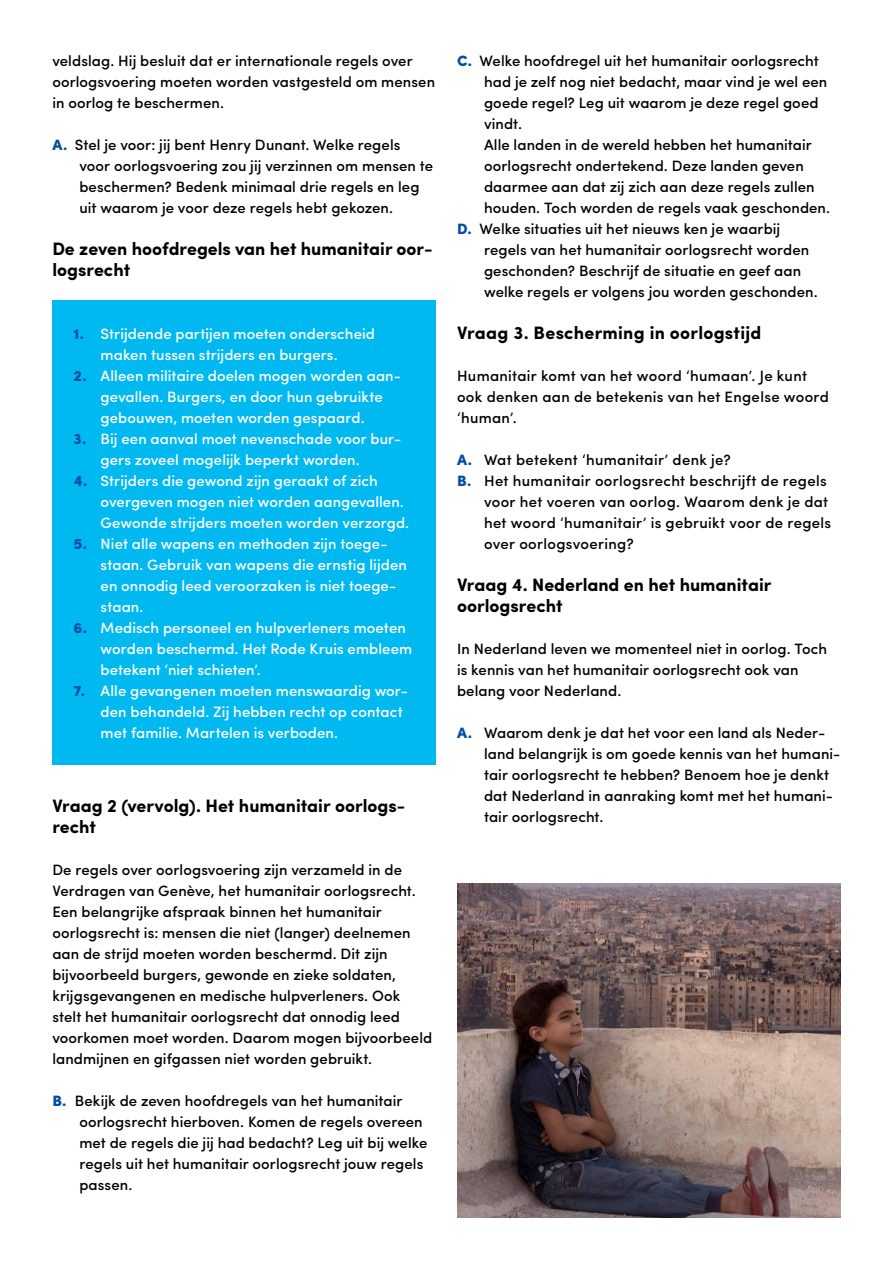
<style>
.page{position:relative;width:893px;height:1263px;background:#fff}
.page>*{position:absolute;margin:0;border:0;box-sizing:border-box;transform-origin:0 0}
.t1{font:700 18px/21px "Sofia Pro";color:#000}
.t2{font:500 15px/21px "Sofia Pro";letter-spacing:.005em;color:#000}
.t3{font:500 15px/21px "Sofia Pro";letter-spacing:.005em;color:#fff}
.s1{font-weight:900;color:#034ea2}
</style>
<div class="page">
<img style="left:457px;top:883px;width:383px;height:335px">
<div style="left:52px;top:300px;width:384px;height:465px;background:#00b9f1"></div>
<p class="t2" style="left:52px;top:49px;width:384px">veldslag. Hij besluit dat er internationale regels over oorlogsvoering moeten worden vastgesteld om mensen in oorlog te beschermen.</p>
<p class="t2" style="left:79px;top:133px;width:355px;text-indent:-27px"><span class="s1">A.</span> Stel je voor: jij bent Henry Dunant. Welke regels voor oorlogsvoering zou jij verzinnen om mensen te beschermen? Bedenk minimaal drie regels en leg uit waarom je voor deze regels hebt gekozen.</p>
<p class="t1" style="left:52px;top:237px;width:382px">De zeven hoofdregels van het humanitair oor&shy;logsrecht</p>
<p class="t3" style="left:101px;top:322px;width:276px;text-indent:-27px"><span class="s1">1.</span> Strijdende partijen moeten onderscheid maken tussen strijders en burgers.</p>
<p class="t3" style="left:101px;top:364px;width:302px;text-indent:-27px"><span class="s1">2.</span> Alleen militaire doelen mogen worden aan&shy;gevallen. Burgers, en door hun gebruikte gebouwen, moeten worden gespaard.</p>
<p class="t3" style="left:101px;top:427px;width:302px;text-indent:-27px"><span class="s1">3.</span> Bij een aanval moet nevenschade voor bur&shy;gers zoveel mogelijk beperkt worden.</p>
<p class="t3" style="left:101px;top:469px;width:310px;text-indent:-27px"><span class="s1">4.</span> Strijders die gewond zijn geraakt of zich overgeven mogen niet worden aangevallen.<br>Gewonde strijders moeten worden verzorgd.</p>
<p class="t3" style="left:101px;top:532px;width:308px;text-indent:-27px"><span class="s1">5.</span> Niet alle wapens en methoden zijn toege&shy;staan. Gebruik van wapens die ernstig lijden en onnodig leed veroorzaken is niet toege&shy;staan.</p>
<p class="t3" style="left:101px;top:616px;width:313px;text-indent:-27px"><span class="s1">6.</span> Medisch personeel en hulpverleners moeten worden beschermd. Het Rode Kruis embleem betekent ‘niet schieten’.</p>
<p class="t3" style="left:101px;top:679px;width:309px;text-indent:-27px"><span class="s1">7.</span> Alle gevangenen moeten menswaardig wor&shy;den behandeld. Zij hebben recht op contact met familie. Martelen is verboden.</p>
<p class="t1" style="left:52px;top:794px;width:354px">Vraag 2 (vervolg). Het humanitair oorlogs&shy;recht</p>
<p class="t2" style="left:52px;top:858px;width:381px">De regels over oorlogsvoering zijn verzameld in de Verdragen van Genève, het humanitair oorlogsrecht.<br>Een belangrijke afspraak binnen het humanitair oorlogsrecht is: mensen die niet (langer) deelnemen aan de strijd moeten worden beschermd. Dit zijn bijvoorbeeld burgers, gewonde en zieke soldaten, krijgsgevangenen en medische hulpverleners. Ook stelt het humanitair oorlogsrecht dat onnodig leed voorkomen moet worden. Daarom mogen bijvoorbeeld landmijnen en gifgassen niet worden gebruikt.</p>
<p class="t2" style="left:79px;top:1089px;width:349px;text-indent:-27px"><span class="s1">B.</span> Bekijk de zeven hoofdregels van het humanitair oorlogsrecht hierboven. Komen de regels overeen met de regels die jij had bedacht? Leg uit bij welke regels uit het humanitair oorlogsrecht jouw regels passen.</p>
<p class="t2" style="left:457px;top:49px;width:363px"><span class="s1">C.</span> Welke hoofdregel uit het humanitair oorlogsrecht</p>
<p class="t2" style="left:484px;top:70px;width:345px">had je zelf nog niet bedacht, maar vind je wel een</p>
<p class="t2" style="left:484px;top:91px;width:336px">goede regel? Leg uit waarom je deze regel goed</p>
<p class="t2" style="left:484px;top:112px;width:39px">vindt.</p>
<p class="t2" style="left:484px;top:133px;width:329px">Alle landen in de wereld hebben het humanitair</p>
<p class="t2" style="left:484px;top:154px;width:321px">oorlogsrecht ondertekend. Deze landen geven</p>
<p class="t2" style="left:484px;top:175px;width:332px">daarmee aan dat zij zich aan deze regels zullen</p>
<p class="t2" style="left:484px;top:196px;width:348px">houden. Toch worden de regels vaak geschonden.</p>
<p class="t2" style="left:457px;top:217px;width:325px"><span class="s1">D.</span> Welke situaties uit het nieuws ken je waarbij</p>
<p class="t2" style="left:484px;top:238px;width:327px">regels van het humanitair oorlogsrecht worden</p>
<p class="t2" style="left:484px;top:259px;width:319px">geschonden? Beschrijf de situatie en geef aan</p>
<p class="t2" style="left:484px;top:280px;width:335px">welke regels er volgens jou worden geschonden.</p>
<p class="t1" style="left:457px;top:321px;width:306px">Vraag 3. Bescherming in oorlogstijd</p>
<p class="t2" style="left:457px;top:364px;width:373px">Humanitair komt van het woord ‘humaan’. Je kunt ook denken aan de betekenis van het Engelse woord ‘human’.</p>
<p class="t2" style="left:457px;top:448px;width:275px"><span class="s1">A.</span> Wat betekent ‘humanitair’ denk je?</p>
<p class="t2" style="left:457px;top:469px;width:371px"><span class="s1">B.</span> Het humanitair oorlogsrecht beschrijft de regels</p>
<p class="t2" style="left:484px;top:490px;width:346px">voor het voeren van oorlog. Waarom denk je dat</p>
<p class="t2" style="left:484px;top:511px;width:349px">het woord ‘humanitair’ is gebruikt voor de regels</p>
<p class="t2" style="left:484px;top:532px;width:151px">over oorlogsvoering?</p>
<p class="t1" style="left:457px;top:573px;width:316px">Vraag 4. Nederland en het humanitair oorlogsrecht</p>
<p class="t2" style="left:457px;top:637px;width:372px">In Nederland leven we momenteel niet in oorlog. Toch is kennis van het humanitair oorlogsrecht ook van belang voor Nederland.</p>
<p class="t2" style="left:484px;top:721px;width:358px;text-indent:-27px"><span class="s1">A.</span> Waarom denk je dat het voor een land als Neder&shy;land belangrijk is om goede kennis van het humani&shy;tair oorlogsrecht te hebben? Benoem hoe je denkt dat Nederland in aanraking komt met het humani&shy;tair oorlogsrecht.</p>
</div>
